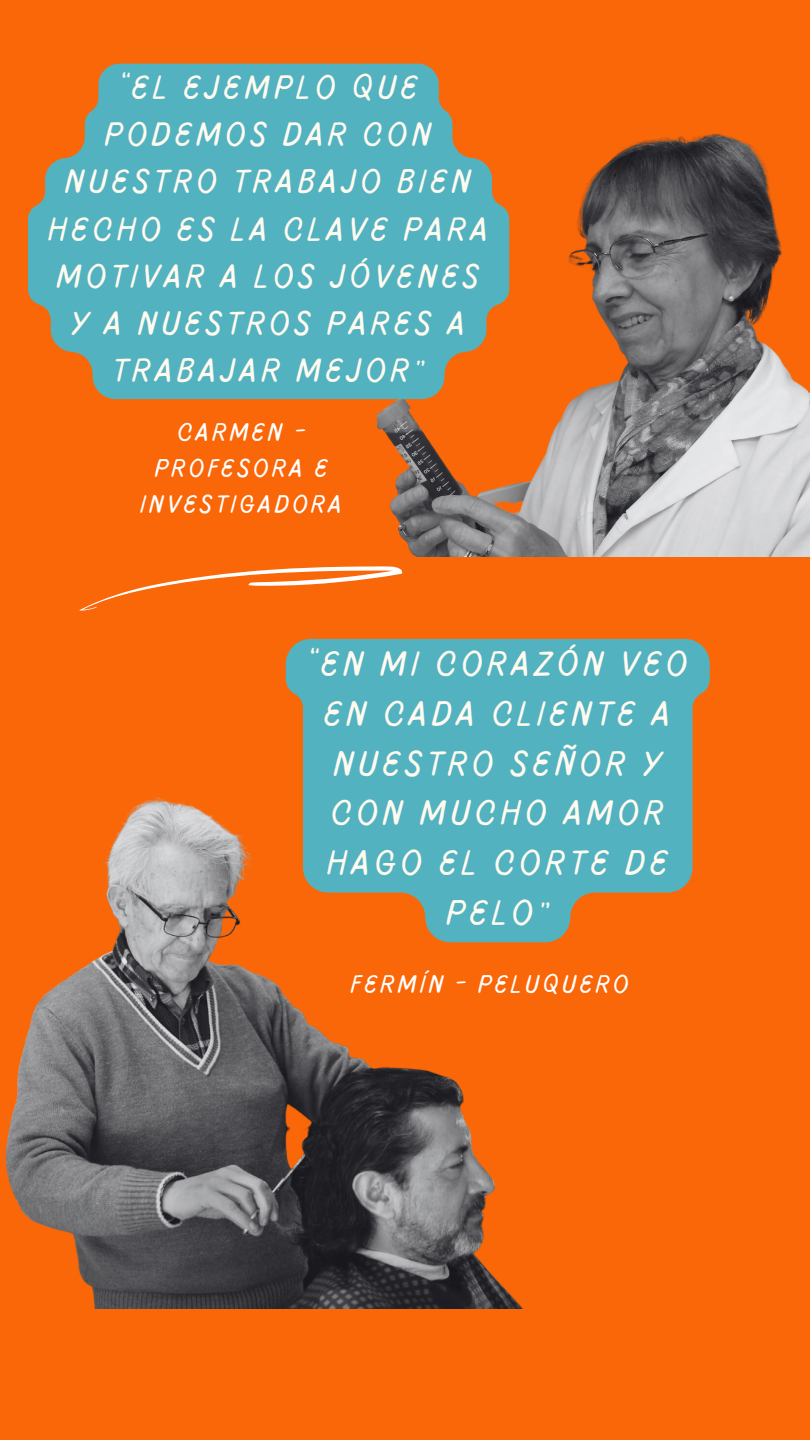
<style>
.page{position:relative;width:810px;height:1440px;background:#fa6708}
.page>*{position:absolute;margin:0;border:0;box-sizing:border-box;transform-origin:0 0}
.t1{font:100 35.8px/49.7px "Pluma";letter-spacing:.13em;color:#fffaf0;text-align:center}
.t2{font:100 34px/47.2px "Pluma";letter-spacing:.13em;color:#fffaf0;text-align:center}
.t3{font:100 25.8px/36px "Pluma";letter-spacing:.13em;color:#fff;text-align:center}
</style>
<div class="page">
<img style="left:377px;top:133px;width:433px;height:424px">
<svg style="left:286px;top:639px;width:424px;height:303px;fill:#53b2bf"></svg>
<img style="left:5px;top:793px;width:541px;height:516px">
<svg style="left:28px;top:64px;width:481px;height:335px;fill:#53b2bf"></svg>
<svg style="left:79px;top:566px;width:324px;height:45px"></svg>
<p class="t2" style="left:48px;top:65px;width:442px">“EL EJEMPLO QUE<br>PODEMOS DAR CON<br>NUESTRO TRABAJO BIEN<br>HECHO ES LA CLAVE PARA<br>MOTIVAR A LOS JÓVENES<br>Y A NUESTROS PARES A<br>TRABAJAR MEJOR”</p>
<p class="t3" style="left:178px;top:415px;width:129px">CARMEN -</p>
<p class="t3" style="left:141px;top:451px;width:203px">PROFESORA E<br>INVESTIGADORA</p>
<p class="t1" style="left:307px;top:641px;width:382px">“EN MI CORAZÓN VEO<br>EN CADA CLIENTE A<br>NUESTRO SEÑOR Y<br>CON MUCHO AMOR<br>HAGO EL CORTE DE<br>PELO”</p>
<p class="t3" style="left:351px;top:967px;width:279px">FERMÍN - PELUQUERO</p>
</div>
